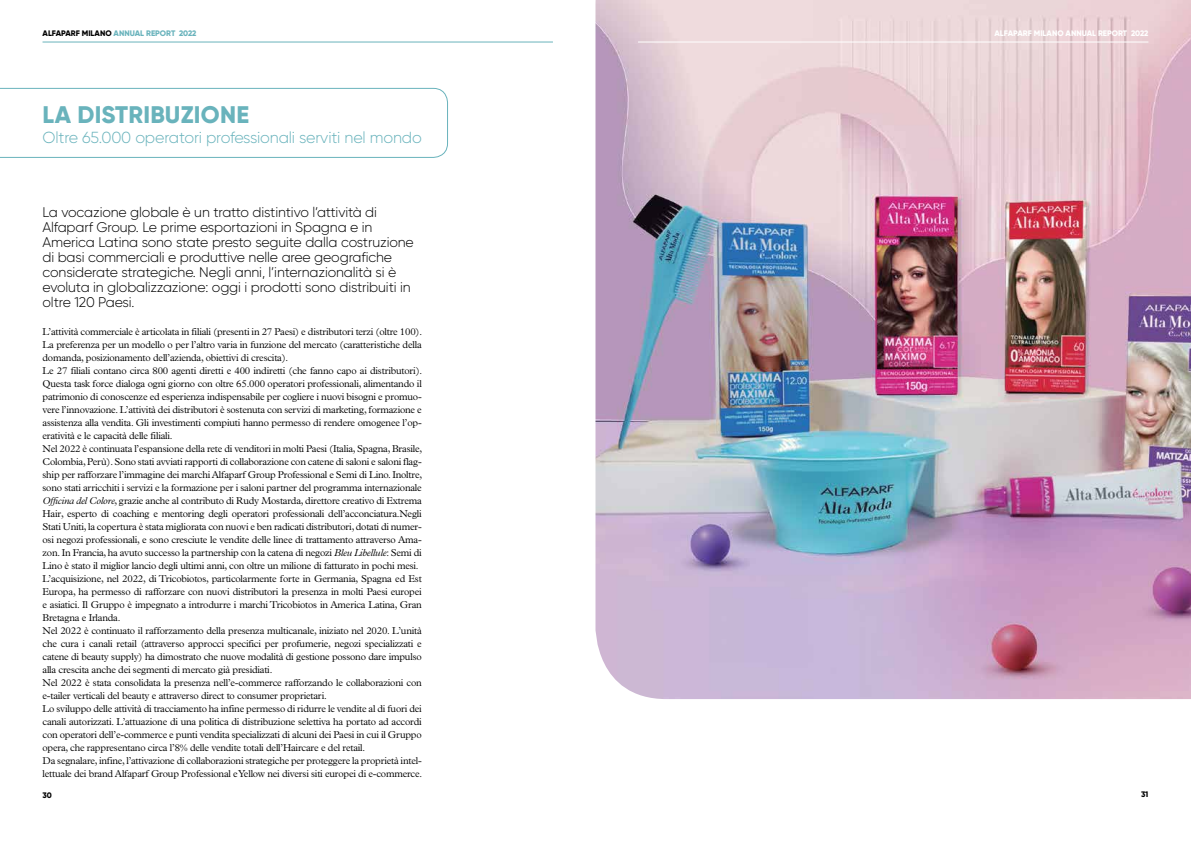
<style>
.page{position:relative;width:1191px;height:842px;background:#fff}
.page>*{position:absolute;margin:0;border:0;box-sizing:border-box;transform-origin:0 0}
.t1{font:800 24px "Gilroy";letter-spacing:.01em;color:#69b3bc}
.t2{font:300 16px "Gilroy";letter-spacing:-.01em;color:#69b3bc}
.t3{font:300 14px/15px "Gilroy";letter-spacing:-.01em;color:#000}
.t4{font:300 10px/13px "Plantin Std";letter-spacing:-.02em;color:#000}
.t5{font:800 8px "Gilroy";color:#69b3bc}
.t6{font:800 8px "Gilroy";color:#fff}
.t7{font:800 8px "Gilroy";color:#000}
.s1{color:#000}
.s2{font-style:italic}
</style>
<div class="page">
<img style="left:595px;top:0;width:596px;height:699px">
<svg style="left:0;top:88px;width:448px;height:70px"></svg>
<hr style="left:43px;top:42px;width:510px;height:1px;background:#69b3bc">
<hr style="left:638px;top:42px;width:510px;height:1px;background:#fff">
<p class="t5" style="left:43px;top:28px;width:155px"><span class="s1">ALFAPARF MILANO</span> ANNUAL REPORT 2022</p>
<p class="t6" style="left:994px;top:28px;width:155px">ALFAPARF MILANO ANNUAL REPORT 2022</p>
<h1 class="t1" style="left:43px;top:99px;width:208px">LA DISTRIBUZIONE</h1>
<h2 class="t2" style="left:43px;top:127px;width:381px">Oltre 65.000 operatori professionali serviti nel mondo</h2>
<p class="t3" style="left:43px;top:205px;width:373px">La vocazione globale è un tratto distintivo l’attività di Alfaparf Group. Le prime esportazioni in Spagna e in America Latina sono state presto seguite dalla costruzione di basi commerciali e produttive nelle aree geografiche considerate strategiche. Negli anni, l’internazionalità si è evoluta in globalizzazione: oggi i prodotti sono distribuiti in oltre 120 Paesi.</p>
<p class="t4" style="left:43px;top:325px;width:381px">L’attività commerciale è articolata in filiali (presenti in 27 Paesi) e distributori terzi (oltre 100).<br>La preferenza per un modello o per l’altro varia in funzione del mercato (caratteristiche della domanda, posizionamento dell’azienda, obiettivi di crescita).<br>Le 27 filiali contano circa 800 agenti diretti e 400 indiretti (che fanno capo ai distributori).<br>Questa task force dialoga ogni giorno con oltre 65.000 operatori professionali, alimentando il patrimonio di conoscenze ed esperienza indispensabile per cogliere i nuovi bisogni e promuo&shy;vere l’innovazione. L’attività dei distributori è sostenuta con servizi di marketing, formazione e assistenza alla vendita. Gli investimenti compiuti hanno permesso di rendere omogenee l’op&shy;eratività e le capacità delle filiali.<br>Nel 2022 è continuata l’espansione della rete di venditori in molti Paesi (Italia, Spagna, Brasile, Colombia, Perù). Sono stati avviati rapporti di collaborazione con catene di saloni e saloni flag&shy;ship per rafforzare l’immagine dei marchi Alfaparf Group Professional e Semi di Lino. Inoltre, sono stati arricchiti i servizi e la formazione per i saloni partner del programma internazionale <span class="s2">Officina del Colore</span>, grazie anche al contributo di Rudy Mostarda, direttore creativo di Extrema Hair, esperto di coaching e mentoring degli operatori professionali dell’acconciatura.Negli Stati Uniti, la copertura è stata migliorata con nuovi e ben radicati distributori, dotati di numer&shy;osi negozi professionali, e sono cresciute le vendite delle linee di trattamento attraverso Ama&shy;zon. In Francia, ha avuto successo la partnership con la catena di negozi <span class="s2">Bleu Libellule</span>: Semi di Lino è stato il miglior lancio degli ultimi anni, con oltre un milione di fatturato in pochi mesi.<br>L’acquisizione, nel 2022, di Tricobiotos, particolarmente forte in Germania, Spagna ed Est Europa, ha permesso di rafforzare con nuovi distributori la presenza in molti Paesi europei e asiatici. Il Gruppo è impegnato a introdurre i marchi Tricobiotos in America Latina, Gran Bretagna e Irlanda.<br>Nel 2022 è continuato il rafforzamento della presenza multicanale, iniziato nel 2020. L’unità che cura i canali retail (attraverso approcci specifici per profumerie, negozi specializzati e catene di beauty supply) ha dimostrato che nuove modalità di gestione possono dare impulso alla crescita anche dei segmenti di mercato già presidiati.<br>Nel 2022 è stata consolidata la presenza nell’e-commerce rafforzando le collaborazioni con e-tailer verticali del beauty e attraverso direct to consumer proprietari.<br>Lo sviluppo delle attività di tracciamento ha infine permesso di ridurre le vendite al di fuori dei canali autorizzati. L’attuazione di una politica di distribuzione selettiva ha portato ad accordi con operatori dell’e-commerce e punti vendita specializzati di alcuni dei Paesi in cui il Gruppo opera, che rappresentano circa l’8% delle vendite totali dell’Haircare e del retail.<br>Da segnalare, infine, l’attivazione di collaborazioni strategiche per proteggere la proprietà intel&shy;lettuale dei brand Alfaparf Group Professional e Yellow nei diversi siti europei di e-commerce.</p>
<p class="t7" style="left:43px;top:790px;width:11px">30</p>
<p class="t7" style="left:1141px;top:790px;width:9px">31</p>
</div>
